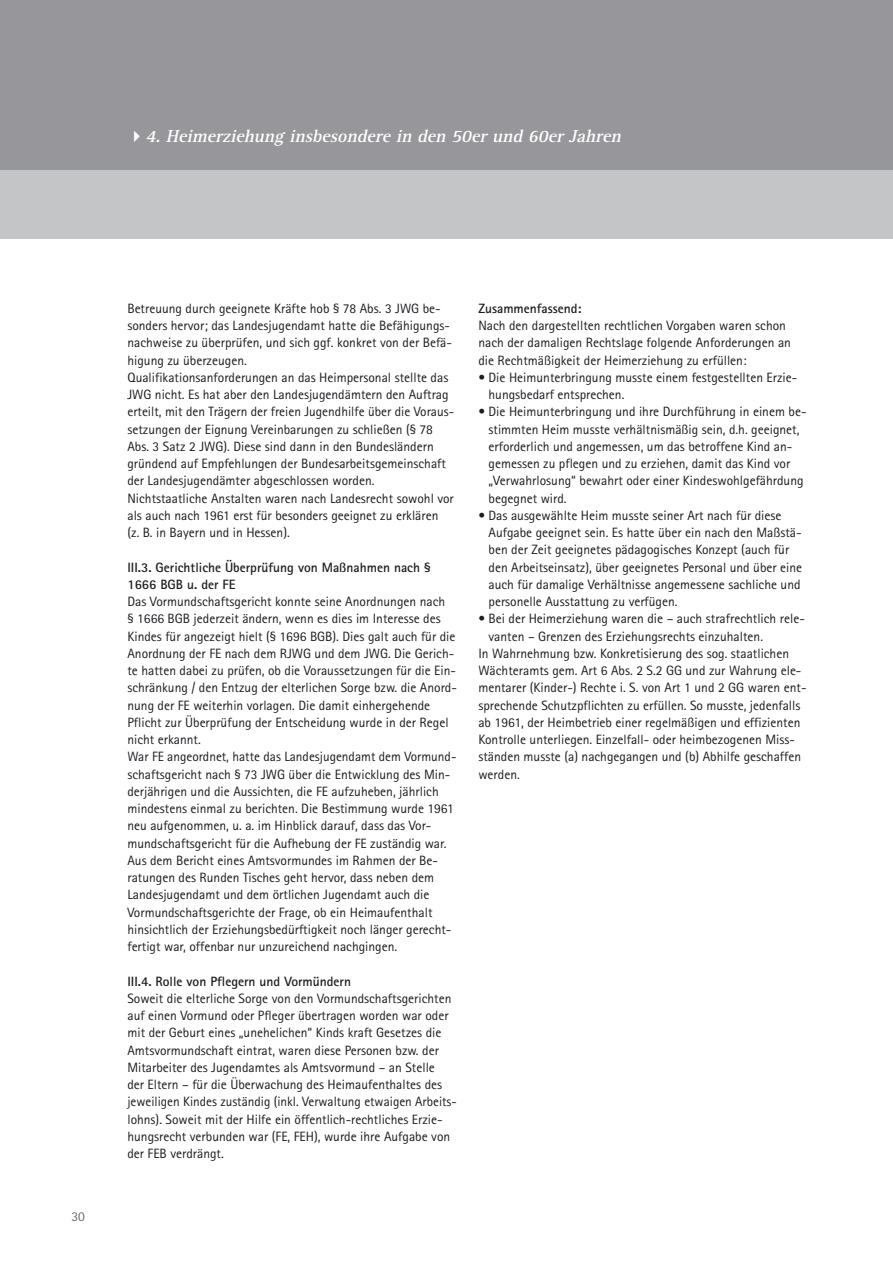
<style>
.page{position:relative;width:893px;height:1263px;background:#fff}
.page>*{position:absolute;margin:0;border:0;box-sizing:border-box;transform-origin:0 0}
.t1{font:italic 700 18px "Rotis Serif";color:#fff}
.t2{font:13.5px/17.2px "Rotis Sans Serif";color:#1b1c20}
.t3{font:700 13.5px/17.2px "Rotis Sans Serif";color:#1b1c20}
.t4{font:13.5px "Rotis Sans Serif";color:#67666b}
</style>
<div class="page">
<div style="left:0;top:0;width:892px;height:170px;background:#97979b"></div>
<div style="left:0;top:170px;width:892px;height:68px;background:#c3c5c7"></div>
<h1 class="t1" style="left:145px;top:130px;width:480px">4. Heimerziehung insbesondere in den 50er und 60er Jahren</h1>
<p class="t4" style="left:71px;top:1211px;width:15px">30</p>
<p class="t2" style="left:127px;top:301px;width:328px">Betreuung durch geeignete Kräfte hob § 78 Abs. 3 JWG be&shy;sonders hervor; das Landesjugendamt hatte die Befähigungs&shy;nachweise zu überprüfen, und sich ggf. konkret von der Befä&shy;higung zu überzeugen.<br>Qualifikationsanforderungen an das Heimpersonal stellte das JWG nicht. Es hat aber den Landesjugendämtern den Auftrag erteilt, mit den Trägern der freien Jugendhilfe über die Voraus&shy;setzungen der Eignung Vereinbarungen zu schließen (§ 78<br>Abs. 3 Satz 2 JWG). Diese sind dann in den Bundesländern gründend auf Empfehlungen der Bundesarbeitsgemeinschaft der Landesjugendämter abgeschlossen worden.<br>Nichtstaatliche Anstalten waren nach Landesrecht sowohl vor als auch nach 1961 erst für besonders geeignet zu erklären<br>(z. B. in Bayern und in Hessen).</p>
<p class="t3" style="left:127px;top:560px;width:304px">III.3. Gerichtliche Überprüfung von Maßnahmen nach §<br>1666 BGB u. der FE</p>
<p class="t2" style="left:127px;top:594px;width:331px">Das Vormundschaftsgericht konnte seine Anordnungen nach<br>§ 1666 BGB jederzeit ändern, wenn es dies im Interesse des Kindes für angezeigt hielt (§ 1696 BGB). Dies galt auch für die Anordnung der FE nach dem RJWG und dem JWG. Die Gerich - te hatten dabei zu prüfen, ob die Voraussetzungen für die Ein&shy;schränkung / den Entzug der elterlichen Sorge bzw. die Anord&shy;nung der FE weiterhin vorlagen. Die damit einhergehende Pflicht zur Überprüfung der Entscheidung wurde in der Regel nicht erkannt.<br>War FE angeordnet, hatte das Landesjugendamt dem Vormund&shy;schaftsgericht nach § 73 JWG über die Entwicklung des Min&shy;derjährigen und die Aussichten, die FE aufzuheben, jährlich mindestens einmal zu berichten. Die Bestimmung wurde 1961 neu aufgenommen, u. a. im Hinblick darauf, dass das Vor&shy;mund schaftsgericht für die Aufhebung der FE zuständig war.<br>Aus dem Bericht eines Amtsvormundes im Rahmen der Be&shy;ratungen des Runden Tisches geht hervor, dass neben dem Landesjugendamt und dem örtlichen Jugendamt auch die<br>Vor mundschaftsgerichte der Frage, ob ein Heimaufenthalt hinsichtlich der Erziehungsbedürftigkeit noch länger gerecht&shy;fertigt war, offenbar nur unzureichend nachgingen.</p>
<p class="t3" style="left:127px;top:974px;width:225px">III.4. Rolle von Pflegern und Vormündern</p>
<p class="t2" style="left:127px;top:991px;width:331px">Soweit die elterliche Sorge von den Vormundschaftsgerichten auf einen Vormund oder Pfleger übertragen worden war oder mit der Geburt eines „unehelichen“ Kinds kraft Gesetzes die Amtsvormundschaft eintrat, waren diese Personen bzw. der Mitarbeiter des Jugendamtes als Amtsvormund – an Stelle<br>der Eltern – für die Überwachung des Heimaufenthaltes des jewei ligen Kindes zuständig (inkl. Verwaltung etwaigen Arbeits&shy;lohns). Soweit mit der Hilfe ein öffentlich-rechtliches Erzie&shy;hungsrecht verbunden war (FE, FEH), wurde ihre Aufgabe von der FEB verdrängt.</p>
<p class="t3" style="left:478px;top:301px;width:105px">Zusammenfassend:</p>
<p class="t2" style="left:478px;top:318px;width:314px">Nach den dargestellten rechtlichen Vorgaben waren schon nach der damaligen Rechtslage folgende Anforderungen an die Rechtmäßigkeit der Heimerziehung zu erfüllen:</p>
<p class="t2" style="left:488px;top:370px;width:310px;text-indent:-10px">• Die Heimunterbringung musste einem festgestellten Erzie&shy;hungsbedarf entsprechen.</p>
<p class="t2" style="left:488px;top:404px;width:319px;text-indent:-10px">• Die Heimunterbringung und ihre Durchführung in einem be&shy;stimmten Heim musste verhältnismäßig sein, d.h. geeignet, erforderlich und angemessen, um das betroffene Kind an&shy;gemessen zu pflegen und zu erziehen, damit das Kind vor „Verwahrlosung“ bewahrt oder einer Kindeswohlgefährdung begegnet wird.</p>
<p class="t2" style="left:488px;top:508px;width:315px;text-indent:-10px">• Das ausgewählte Heim musste seiner Art nach für diese Aufgabe geeignet sein. Es hatte über ein nach den Maßstä&shy;ben der Zeit geeignetes pädagogisches Konzept (auch für den Arbeitseinsatz), über geeignetes Personal und über eine auch für damalige Verhältnisse angemessene sachliche und personelle Ausstattung zu verfügen.</p>
<p class="t2" style="left:478px;top:612px;width:328px">• Bei der Heimerziehung waren die – auch strafrechtlich rele-</p>
<p class="t2" style="left:488px;top:629px;width:276px">vanten – Grenzen des Erziehungsrechts einzuhalten.</p>
<p class="t2" style="left:478px;top:646px;width:312px">In Wahrnehmung bzw. Konkretisierung des sog. staatlichen</p>
<p class="t2" style="left:478px;top:663px;width:324px">Wächteramts gem. Art 6 Abs. 2 S.2 GG und zur Wahrung ele-</p>
<p class="t2" style="left:478px;top:681px;width:329px">mentarer (Kinder-) Rechte i. S. von Art 1 und 2 GG waren ent-</p>
<p class="t2" style="left:478px;top:698px;width:323px">sprechende Schutzpflichten zu erfüllen. So musste, jedenfalls</p>
<p class="t2" style="left:478px;top:715px;width:323px">ab 1961, der Heimbetrieb einer regelmäßigen und effizienten</p>
<p class="t2" style="left:478px;top:732px;width:318px">Kontrolle unterliegen. Einzelfall- oder heimbezogenen Miss-</p>
<p class="t2" style="left:478px;top:750px;width:324px">ständen musste (a) nachgegangen und (b) Abhilfe geschaffen</p>
<p class="t2" style="left:478px;top:767px;width:43px">werden.</p>
</div>
